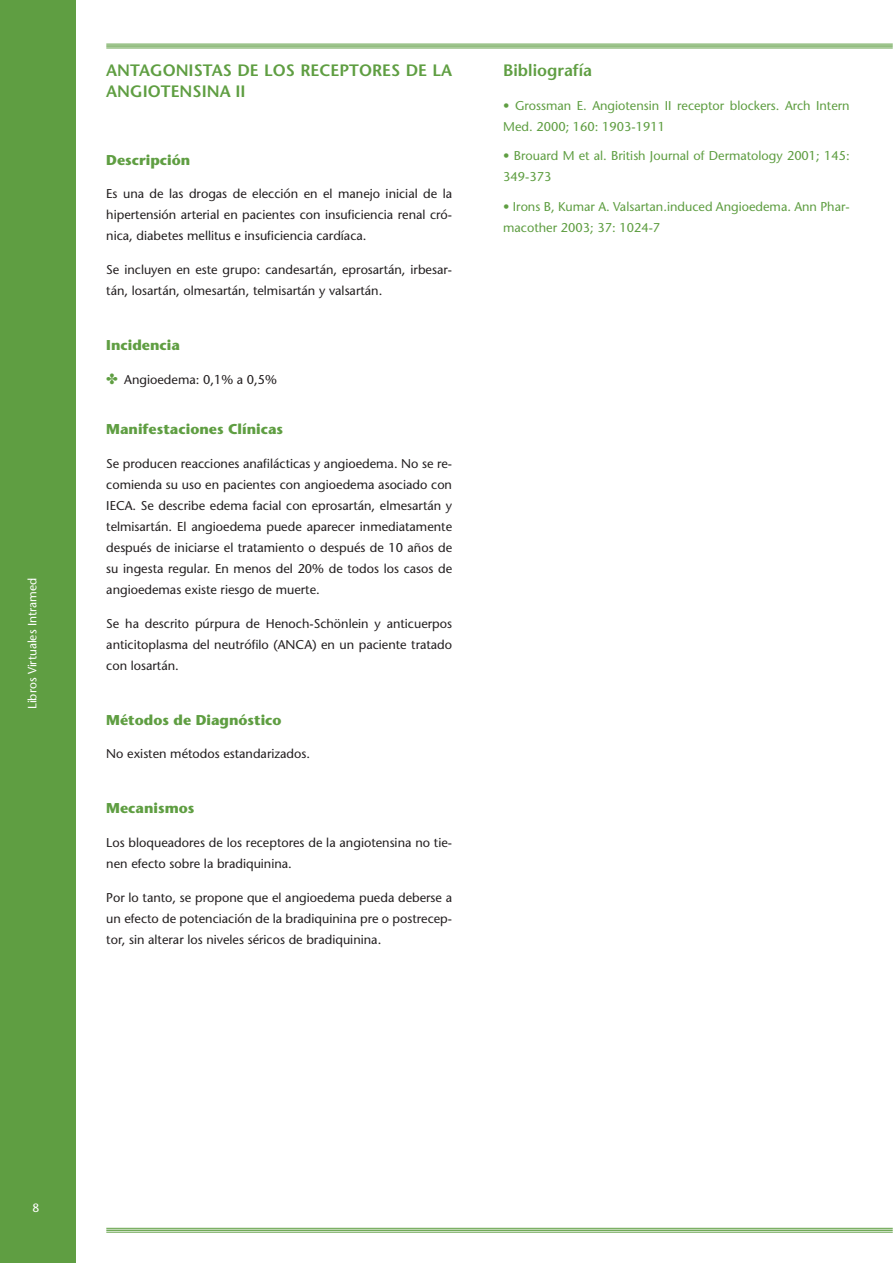
<style>
.page{position:relative;width:893px;height:1263px;background:#fff}
.page>*{position:absolute;margin:0;border:0;box-sizing:border-box;transform-origin:0 0}
.t1{font:600 16.5px/21px "Stone Sans";color:#5f9e42}
.t2{font:700 14.25px "Stone Sans";color:#5f9e42}
.t3{font:12.75px/21px "Stone Sans";color:#231f20;text-align:justify}
.t4{font:12.75px/21px "Stone Sans";color:#5f9e42}
.t5{font:12px "Stone Sans";color:#fff}
</style>
<div class="page">
<div style="left:0;top:0;width:75px;height:1263px;background:#5f9e42"></div>
<hr style="left:106px;top:44px;width:787px;height:1px;background:#5e9e42">
<hr style="left:106px;top:45px;width:787px;height:2px;background:#5e9e42">
<hr style="left:106px;top:48px;width:787px;height:1px;background:#5e9e42">
<hr style="left:106px;top:1228px;width:787px;height:1px;background:#5e9e42">
<hr style="left:106px;top:1229px;width:787px;height:2px;background:#5e9e42">
<hr style="left:106px;top:1232px;width:787px;height:1px;background:#5e9e42">
<p class="t5" style="left:25px;top:709px;width:133px;rotate:-90deg">Libros Virtuales Intramed</p>
<p class="t1" style="left:106px;top:60px;width:347px">ANTAGONISTAS DE LOS RECEPTORES DE LA<br>ANGIOTENSINA II</p>
<p class="t2" style="left:106px;top:151px;width:86px">Descripción</p>
<p class="t3" style="left:106px;top:184px;width:347px">Es una de las drogas de elección en el manejo inicial de la hipertensión arterial en pacientes con insuficiencia renal cró&shy;nica, diabetes mellitus e insuficiencia cardíaca.</p>
<p class="t3" style="left:106px;top:259px;width:347px">Se incluyen en este grupo: candesartán, eprosartán, irbesar&shy;tán, losartán, olmesartán, telmisartán y valsartán.</p>
<p class="t2" style="left:106px;top:336px;width:75px">Incidencia</p>
<p class="t3" style="left:124px;top:369px;width:154px">Angioedema: 0,1% a 0,5%</p>
<p class="t2" style="left:106px;top:421px;width:178px">Manifestaciones Clínicas</p>
<p class="t3" style="left:106px;top:453px;width:347px">Se producen reacciones anafilácticas y angioedema. No se re&shy;comienda su uso en pacientes con angioedema asociado con IECA. Se describe edema facial con eprosartán, elmesartán y telmisartán. El angioedema puede aparecer inmediatamente después de iniciarse el tratamiento o después de 10 años de su ingesta regular. En menos del 20% de todos los casos de angioedemas existe riesgo de muerte.</p>
<p class="t3" style="left:106px;top:613px;width:347px">Se ha descrito púrpura de Henoch-Schönlein y anticuerpos anticitoplasma del neutrófilo (ANCA) en un paciente tratado con losartán.</p>
<p class="t2" style="left:106px;top:711px;width:177px">Métodos de Diagnóstico</p>
<p class="t3" style="left:106px;top:743px;width:205px">No existen métodos estandarizados.</p>
<p class="t2" style="left:106px;top:799px;width:90px">Mecanismos</p>
<p class="t3" style="left:106px;top:832px;width:347px">Los bloqueadores de los receptores de la angiotensina no tie&shy;nen efecto sobre la bradiquinina.</p>
<p class="t3" style="left:106px;top:887px;width:347px">Por lo tanto, se propone que el angioedema pueda deberse a un efecto de potenciación de la bradiquinina pre o postrecep&shy;tor, sin alterar los niveles séricos de bradiquinina.</p>
<p class="t1" style="left:503px;top:60px;width:90px">Bibliografía</p>
<p class="t4" style="left:503px;top:95px;width:348px">• Grossman E. Angiotensin II receptor blockers. Arch Intern<br>Med. 2000; 160: 1903-1911</p>
<p class="t4" style="left:503px;top:145px;width:348px">• Brouard M et al. British Journal of Dermatology 2001; 145:<br>349-373</p>
<p class="t4" style="left:503px;top:196px;width:348px">• Irons B, Kumar A. Valsartan.induced Angioedema. Ann Phar&shy;macother 2003; 37: 1024-7</p>
</div>
